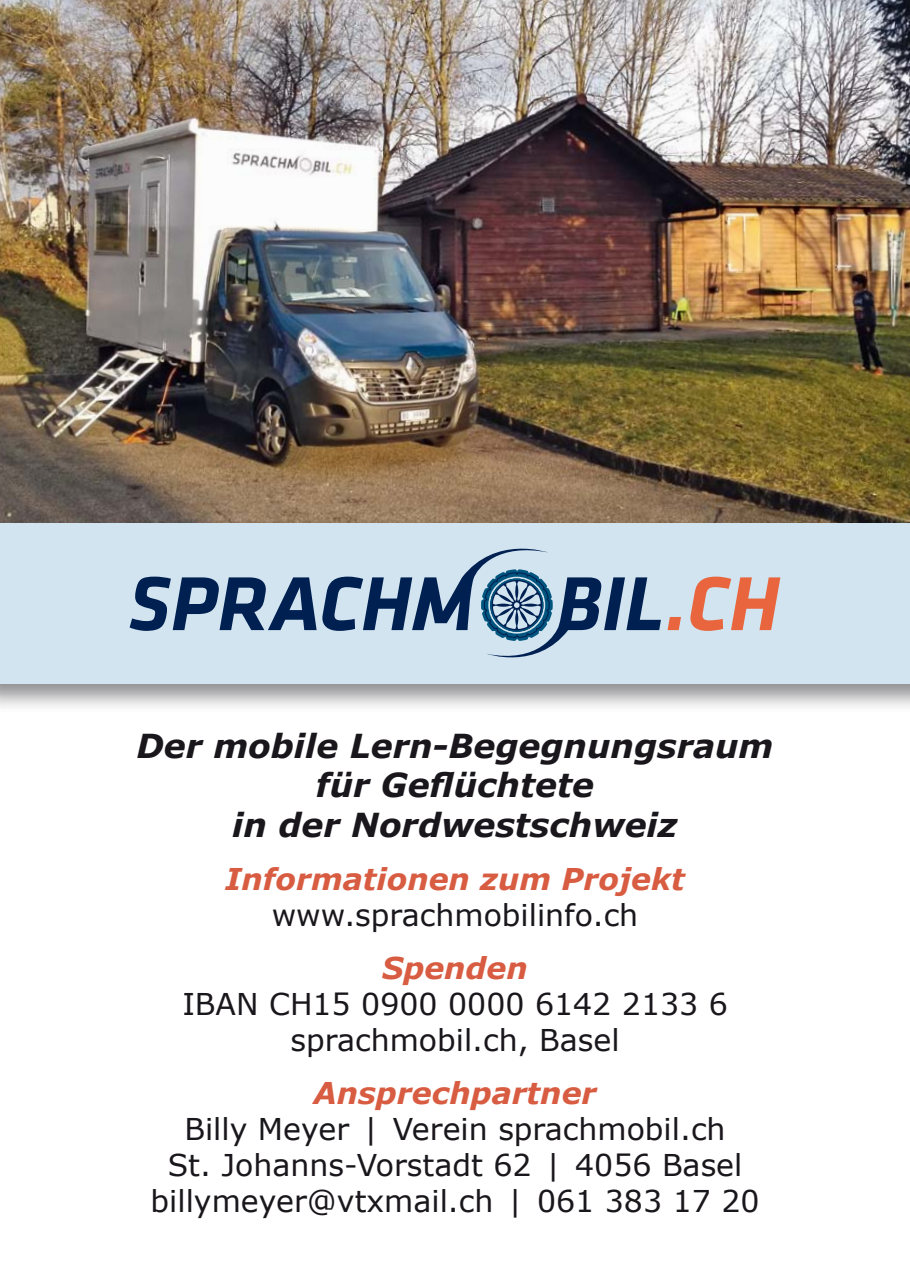
<style>
.page{position:relative;width:910px;height:1276px;background:#fff}
.page>*{position:absolute;margin:0;border:0;box-sizing:border-box;transform-origin:0 0}
.t1{font:italic 700 33px/39.6px "Verdana";color:#1a171c;text-align:center}
.t2{font:30px/36px "Verdana";color:#1a171c;text-align:center}
.t3{font:italic 700 30px "Verdana";color:#d85c41}
</style>
<div class="page">
<img style="left:0;top:0;width:910px;height:517px">
<div style="left:0;top:517px;width:910px;height:197px;background:#1a171c;opacity:.5"></div>
<div style="left:0;top:523px;width:910px;height:160px;background:#d1e4ef"></div>
<svg style="left:668px;top:617px;width:13px;height:13px"></svg>
<svg style="left:690px;top:576px;width:90px;height:55px"></svg>
<svg style="left:130px;top:549px;width:531px;height:108px"></svg>
<p class="t1" style="left:136px;top:726px;width:639px">Der mobile Lern-Begegnungsraum für Geflüchtete<br>in der Nordwestschweiz</p>
<p class="t3" style="left:225px;top:859px;width:461px">Informationen zum Projekt</p>
<p class="t2" style="left:272px;top:897px;width:368px">www.sprachmobilinfo.ch</p>
<p class="t3" style="left:382px;top:948px;width:147px">Spenden</p>
<p class="t2" style="left:182px;top:986px;width:547px">IBAN CH15 0900 0000 6142 2133 6 sprachmobil.ch, Basel</p>
<p class="t3" style="left:313px;top:1073px;width:285px">Ansprechpartner</p>
<p class="t2" style="left:151px;top:1111px;width:610px">Billy Meyer | Verein sprachmobil.ch<br>St. Johanns-Vorstadt 62 | 4056 Basel billymeyer@vtxmail.ch | 061 383 17 20</p>
</div>
